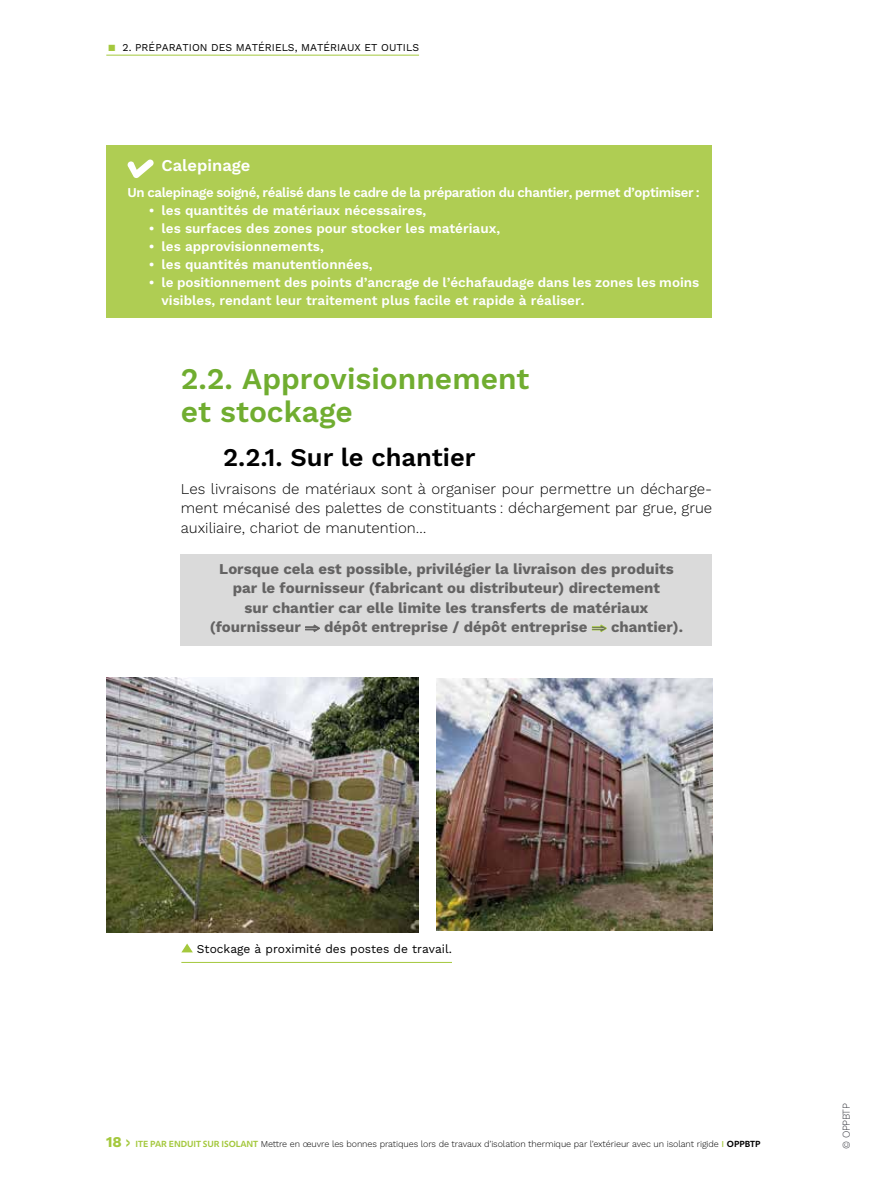
<style>
.page{position:relative;width:893px;height:1191px;background:#fff}
.page>*{position:absolute;margin:0;border:0;box-sizing:border-box;transform-origin:0 0}
.t1{font:600 30px/33px "Work Sans";color:#70ad30}
.t2{font:600 25.5px "Work Sans";color:#000}
.t3{font:600 16.5px "Work Sans";color:#fff}
.t4{font:700 15px/19.5px "Work Sans";color:#646363;text-align:center}
.t5{font:300 15px/19.5px "Work Sans";color:#000;text-align:justify}
.t6{font:600 13.5px/18px "Work Sans";color:#fff}
.t7{font:600 13.5px "Work Sans";letter-spacing:-.03em;color:#fff}
.t8{font:12px "Work Sans";color:#000}
.t9{font:10.5px "Work Sans";color:#000}
.t10{font:300 10.5px "Work Sans";letter-spacing:-.04em;color:#3b3c43;scale:.95 1}
.t11{font:300 9px "Work Sans";letter-spacing:-.01em;color:#000}
.s1{color:#a4c83d}
.s2{font-weight:700;font-size:15px;color:#a4c83d}
.s3{font-weight:700;font-size:13.5px;color:#a4c83d}
.s4{font-family:"Morandi";font-weight:600;color:#a4c83d}
.s5{font-weight:500;color:#a4c83d}
.s6{font-family:"Morandi";font-weight:600}
</style>
<div class="page">
<hr style="left:106px;top:55px;width:313px;height:1px;background:#a4c83d">
<div style="left:181px;top:554px;width:531px;height:91px;background:#dadada"></div>
<div style="left:106px;top:145px;width:606px;height:173px;background:#afcd53"></div>
<svg style="left:127px;top:159px;width:27px;height:19px"></svg>
<hr style="left:181px;top:962px;width:271px;height:1px;background:#a4c83d">
<svg style="left:181px;top:943px;width:12px;height:9px"></svg>
<img style="left:437px;top:678px;width:275px;height:252px">
<img style="left:106px;top:677px;width:313px;height:256px">
<p class="t9" style="left:108px;top:39px;width:312px"><span class="s1">■</span> 2. pRÉPARATION DES MATÉRIELS, MATÉRIAUX ET OUTILS</p>
<p class="t3" style="left:162px;top:152px;width:90px">Calepinage</p>
<p class="t7" style="left:128px;top:182px;width:574px">Un calepinage soigné, réalisé dans le cadre de la préparation du chantier, permet d’optimiser :</p>
<p class="t6" style="left:149px;top:201px;width:279px">• les quantités de matériaux nécessaires,</p>
<p class="t6" style="left:149px;top:219px;width:353px">• les surfaces des zones pour stocker les matériaux,</p>
<p class="t6" style="left:149px;top:237px;width:177px">• les approvisionnements,</p>
<p class="t6" style="left:149px;top:255px;width:225px">• les quantités manutentionnées,</p>
<p class="t6" style="left:162px;top:273px;width:539px;text-indent:-13px">• le positionnement des points d’ancrage de l’échafaudage dans les zones les moins visibles, rendant leur traitement plus facile et rapide à réaliser.</p>
<h1 class="t1" style="left:181px;top:361px;width:350px">2.2. Approvisionnement et stockage</h1>
<h2 class="t2" style="left:223px;top:438px;width:254px">2.2.1. Sur le chantier</h2>
<p class="t5" style="left:181px;top:478px;width:533px">Les livraisons de matériaux sont à organiser pour permettre un décharge&shy;ment mécanisé des palettes de constituants : déchargement par grue, grue auxiliaire, chariot de manutention…</p>
<p class="t4" style="left:210px;top:558px;width:475px">Lorsque cela est possible, privilégier la livraison des produits par le fournisseur (fabricant ou distributeur) directement<br>sur chantier car elle limite les transferts de matériaux (fournisseur ⇒ dépôt entreprise / dépôt entreprise <span class="s1">⇒</span> chantier).</p>
<p class="t8" style="left:197px;top:940px;width:257px">Stockage à proximité des postes de travail.</p>
<p class="t11" style="left:106px;top:1137px;width:656px"><span class="s2">18</span> <span class="s3">&gt;</span> <span class="s4">ITE PAR ENDUIT SUR ISOLANT</span> Mettre en œuvre les bonnes pratiques lors de travaux d’isolation thermique par l’extérieur avec un isolant rigide <span class="s5">I</span> <span class="s6">OPPBTP</span></p>
<p class="t10" style="left:838px;top:1148px;width:49px;rotate:-90deg">© OPPBTP</p>
</div>
